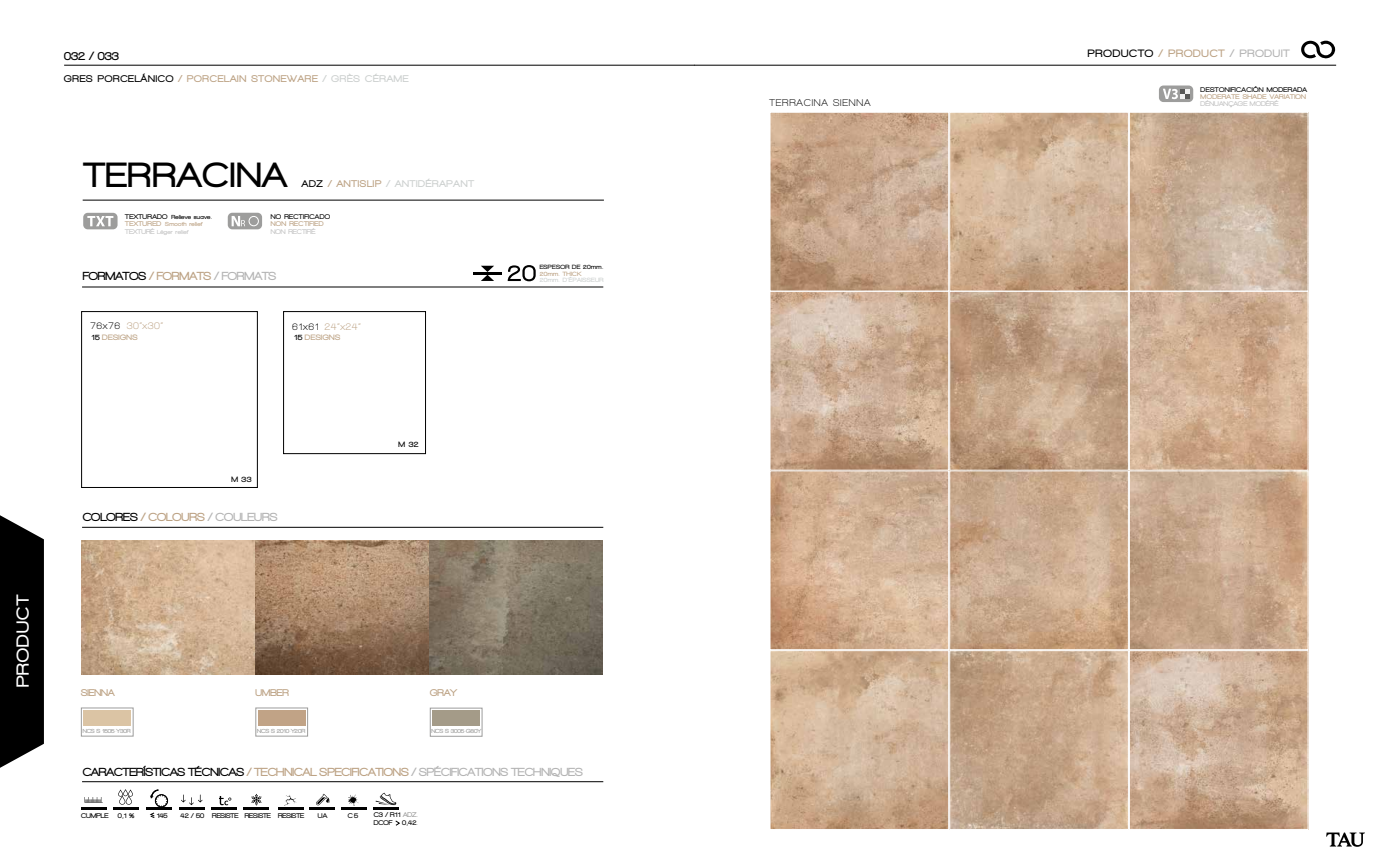
<style>
.page{position:relative;width:1389px;height:868px;background:#fff}
.page>*{position:absolute;margin:0;border:0;box-sizing:border-box;transform-origin:0 0}
.t1{font:900 36px "Walkway";letter-spacing:.05em;color:#000}
.t2{font:900 18px "Walkway";letter-spacing:.08em;color:#fff}
.t3{font:900 12px "Walkway";color:#b4b4b4}
.t4{font:900 12px "Walkway";color:#000}
.t5{font:900 11px "Walkway";letter-spacing:.08em;color:#000}
.t6{font:900 10px "Walkway";letter-spacing:.08em;color:#bda385}
.t7{font:900 10px "Walkway";letter-spacing:.08em;color:#ccd0cf}
.t8{font:700 10px "Walkway";letter-spacing:.05em;color:#bda385}
.t9{font:700 10px "Walkway";letter-spacing:.08em;color:#000}
.t10{font:900 8px "Walkway";letter-spacing:.05em;color:#bda385}
.t11{font:900 8px "Walkway";color:#000}
.t12{font:900 7px/8.2px "Walkway";color:#000}
.t13{font:900 7px "Walkway";letter-spacing:.05em;color:#bda385}
.t14{font:900 7px "Walkway";letter-spacing:.05em;color:#000}
.t15{font:900 7px "Walkway";letter-spacing:.01em;color:#c4c4c4}
.t16{font:900 6.3px "Walkway";letter-spacing:.05em;color:#ccd0cf}
.t17{font:900 6.3px "Walkway";letter-spacing:.05em;color:#000}
.t18{font:900 6.3px "Walkway";letter-spacing:.05em;color:#bda385}
.t19{font:900 6px "Walkway";letter-spacing:-.025em;color:#9d9d9c}
.t20{font:900 6px/7.2px "Walkway";letter-spacing:.05em;color:#000}
.t21{font:900 6px "Walkway";letter-spacing:.05em;color:#c4c4c4}
.s1{color:#bda385}
.s2{color:#b4b4b4}
.s3{color:#000}
.s4{color:#ccd0cf}
.s5{font-size:7px}
.s6{color:#9d9d9c}
</style>
<div class="page">
<svg style="left:1301px;top:41px;width:34px;height:18px"></svg>
<hr style="left:694px;top:65px;width:642px;height:1px;background:#000">
<hr style="left:64px;top:65px;width:630px;height:1px;background:#000">
<hr style="left:82px;top:286px;width:521px;height:1px;background:#000">
<hr style="left:83px;top:199px;width:521px;height:1px;background:#000">
<hr style="left:82px;top:526px;width:521px;height:1px;background:#000">
<hr style="left:82px;top:781px;width:521px;height:1px;background:#000">
<svg style="left:0;top:515px;width:44px;height:252px;background:#171717"></svg>
<div style="left:81px;top:311px;width:177px;height:177px;border:1px solid #000"></div>
<div style="left:283px;top:311px;width:143px;height:143px;border:1px solid #000"></div>
<img style="left:81px;top:540px;width:522px;height:134px">
<div style="left:81px;top:707px;width:52px;height:29px;background:#fff;border:1px solid #9d9d9c"></div>
<div style="left:83px;top:709px;width:48px;height:16px;background:#dbc4a4"></div>
<div style="left:256px;top:707px;width:52px;height:29px;background:#fff;border:1px solid #9d9d9c"></div>
<div style="left:258px;top:709px;width:48px;height:16px;background:#c1a386"></div>
<div style="left:430px;top:707px;width:52px;height:29px;background:#fff;border:1px solid #9d9d9c"></div>
<div style="left:432px;top:710px;width:48px;height:15px;background:#a49b88"></div>
<img style="left:772px;top:114px;width:535px;height:713px">
<div style="left:770px;top:112px;width:179px;height:179px;border:1px solid #fff"></div>
<div style="left:770px;top:470px;width:179px;height:180px;border:1px solid #fff"></div>
<div style="left:770px;top:650px;width:179px;height:179px;border:1px solid #fff"></div>
<div style="left:770px;top:291px;width:179px;height:179px;border:1px solid #fff"></div>
<div style="left:949px;top:112px;width:180px;height:179px;border:1px solid #fff"></div>
<div style="left:949px;top:470px;width:180px;height:180px;border:1px solid #fff"></div>
<div style="left:949px;top:650px;width:180px;height:179px;border:1px solid #fff"></div>
<div style="left:949px;top:291px;width:180px;height:179px;border:1px solid #fff"></div>
<div style="left:1129px;top:112px;width:180px;height:179px;border:1px solid #fff"></div>
<div style="left:1129px;top:291px;width:180px;height:179px;border:1px solid #fff"></div>
<div style="left:1129px;top:650px;width:180px;height:179px;border:1px solid #fff"></div>
<div style="left:1129px;top:470px;width:180px;height:180px;border:1px solid #fff"></div>
<svg style="left:1326px;top:832px;width:39px;height:14px"></svg>
<svg style="left:84px;top:797px;width:19px;height:6px"></svg>
<hr style="left:81px;top:806px;width:25px;height:3px;background:#000">
<svg style="left:118px;top:789px;width:15px;height:15px"></svg>
<hr style="left:114px;top:806px;width:25px;height:3px;background:#000">
<svg style="left:181px;top:794px;width:22px;height:11px"></svg>
<hr style="left:179px;top:806px;width:25px;height:3px;background:#000">
<svg style="left:219px;top:796px;width:12px;height:9px"></svg>
<hr style="left:212px;top:806px;width:25px;height:3px;background:#000">
<svg style="left:251px;top:794px;width:11px;height:11px"></svg>
<hr style="left:244px;top:806px;width:25px;height:3px;background:#000">
<svg style="left:348px;top:794px;width:11px;height:12px"></svg>
<hr style="left:341px;top:806px;width:25px;height:3px;background:#000">
<svg style="left:376px;top:792px;width:20px;height:13px"></svg>
<hr style="left:373px;top:806px;width:25px;height:3px;background:#000">
<hr style="left:310px;top:806px;width:25px;height:3px;background:#000">
<svg style="left:316px;top:793px;width:14px;height:12px"></svg>
<hr style="left:146px;top:806px;width:25px;height:3px;background:#000">
<hr style="left:278px;top:806px;width:25px;height:3px;background:#000">
<svg style="left:284px;top:795px;width:13px;height:11px"></svg>
<svg style="left:395px;top:820px;width:5px;height:5px"></svg>
<svg style="left:150px;top:789px;width:18px;height:29px"></svg>
<div style="left:83px;top:213px;width:35px;height:16px;background:#9d9d9c;border-radius:5px"></div>
<svg style="left:87px;top:216px;width:26px;height:10px"></svg>
<svg style="left:508px;top:265px;width:28px;height:16px"></svg>
<svg style="left:481px;top:266px;width:13px;height:15px"></svg>
<hr style="left:473px;top:272px;width:28px;height:2px;background:#000">
<div style="left:228px;top:213px;width:34px;height:16px;background:#9d9d9c;border-radius:5px"></div>
<svg style="left:232px;top:216px;width:13px;height:10px"></svg>
<div style="left:249px;top:216px;width:10px;height:10px;border:1px solid #fff;border-radius:50%"></div>
<div style="left:1159px;top:85px;width:34px;height:17px;background:#9d9d9c;border-radius:5px"></div>
<svg style="left:1163px;top:89px;width:26px;height:10px"></svg>
<p class="t4" style="left:64px;top:49px;width:56px">032 / 033</p>
<p class="t5" style="left:1088px;top:47px;width:203px">PRODUCTO <span class="s1">/ PRODUCT</span> <span class="s2">/ PRODUIT</span></p>
<p class="t6" style="left:64px;top:73px;width:346px"><span class="s3">GRES PORCELÁNICO</span> / PORCELAIN STONEWARE <span class="s4">/ GRÈS CÉRAME</span></p>
<h1 class="t1" style="left:84px;top:156px;width:203px">TERRACINA</h1>
<p class="t7" style="left:302px;top:179px;width:173px"><span class="s3">ADZ</span> <span class="s1">/ ANTISLIP</span> / ANTIDÉRAPANT</p>
<p class="t20" style="left:165px;top:213px;width:48px;text-indent:-40px"><span class="s5">TEXTURADO</span> Relieve suave.<br><span class="s1">Smooth relief</span></p>
<p class="t21" style="left:157px;top:228px;width:33px">Léger relief</p>
<p class="t13" style="left:125px;top:220px;width:38px">TEXTURED</p>
<p class="t15" style="left:125px;top:227px;width:31px">TEXTURÉ</p>
<p class="t14" style="left:271px;top:213px;width:61px">NO RECTIFICADO</p>
<p class="t13" style="left:271px;top:220px;width:54px">NON RECTIFIED</p>
<p class="t15" style="left:271px;top:228px;width:46px">NON RECTIFIÉ</p>
<p class="t4" style="left:83px;top:270px;width:195px">FORMATOS <span class="s1">/ FORMATS</span> <span class="s2">/ FORMATS</span></p>
<p class="t8" style="left:90px;top:321px;width:74px"><span class="s3">76x76</span> 30”x30”</p>
<p class="t8" style="left:292px;top:321px;width:70px"><span class="s3">61x61</span> 24”x24”</p>
<p class="t10" style="left:92px;top:333px;width:47px"><span class="s3">15</span> DESIGNS</p>
<p class="t10" style="left:294px;top:333px;width:47px"><span class="s3">15</span> DESIGNS</p>
<p class="t17" style="left:540px;top:263px;width:65px">ESPESOR DE 20mm.</p>
<p class="t18" style="left:540px;top:270px;width:43px">20mm. THICK</p>
<p class="t16" style="left:540px;top:276px;width:65px">20mm. D´ÉPAISSEUR</p>
<p class="t9" style="left:770px;top:98px;width:102px">TERRACINA SIENNA</p>
<p class="t14" style="left:1201px;top:85px;width:108px">DESTONIFICACIÓN MODERADA</p>
<p class="t13" style="left:1201px;top:93px;width:107px">MODERATE SHADE VARIATION</p>
<p class="t15" style="left:1201px;top:100px;width:79px">DÉNUANÇAGE MODÉRÉ</p>
<h2 class="t2" style="left:13px;top:687px;width:95px;rotate:-90deg">PRODUCT</h2>
<p class="t11" style="left:231px;top:474px;width:21px">M 33</p>
<p class="t3" style="left:83px;top:511px;width:196px"><span class="s3">COLORES</span> <span class="s1">/ COLOURS</span> / COULEURS</p>
<p class="t6" style="left:81px;top:687px;width:35px">SIENNA</p>
<p class="t19" style="left:83px;top:727px;width:49px">NCS S 1505-Y30R</p>
<p class="t6" style="left:256px;top:687px;width:35px">UMBER</p>
<p class="t19" style="left:257px;top:727px;width:49px">NCS S 2010-Y20R</p>
<p class="t11" style="left:399px;top:440px;width:21px">M 32</p>
<p class="t6" style="left:430px;top:687px;width:28px">GRAY</p>
<p class="t19" style="left:431px;top:727px;width:51px">NCS S 3005-G80Y</p>
<p class="t3" style="left:83px;top:765px;width:502px"><span class="s3">CARACTERÍSTICAS TÉCNICAS</span> <span class="s1">/ TECHNICAL SPECIFICATIONS</span> / SPÉCIFICATIONS TECHNIQUES</p>
<p class="t12" style="left:81px;top:811px;width:29px">CUMPLE</p>
<p class="t12" style="left:118px;top:811px;width:18px">0,1 %</p>
<p class="t12" style="left:157px;top:811px;width:12px">145</p>
<p class="t12" style="left:181px;top:811px;width:125px">42 / 50 RESISTE RESISTE RESISTE</p>
<p class="t12" style="left:318px;top:811px;width:11px">UA</p>
<p class="t12" style="left:348px;top:811px;width:12px">C5</p>
<p class="t12" style="left:374px;top:810px;width:46px">C3 / R11 <span class="s6">ADZ.<br></span>DCOF</p>
<p class="t12" style="left:402px;top:818px;width:17px">0,42<span class="s6">.</span></p>
</div>
